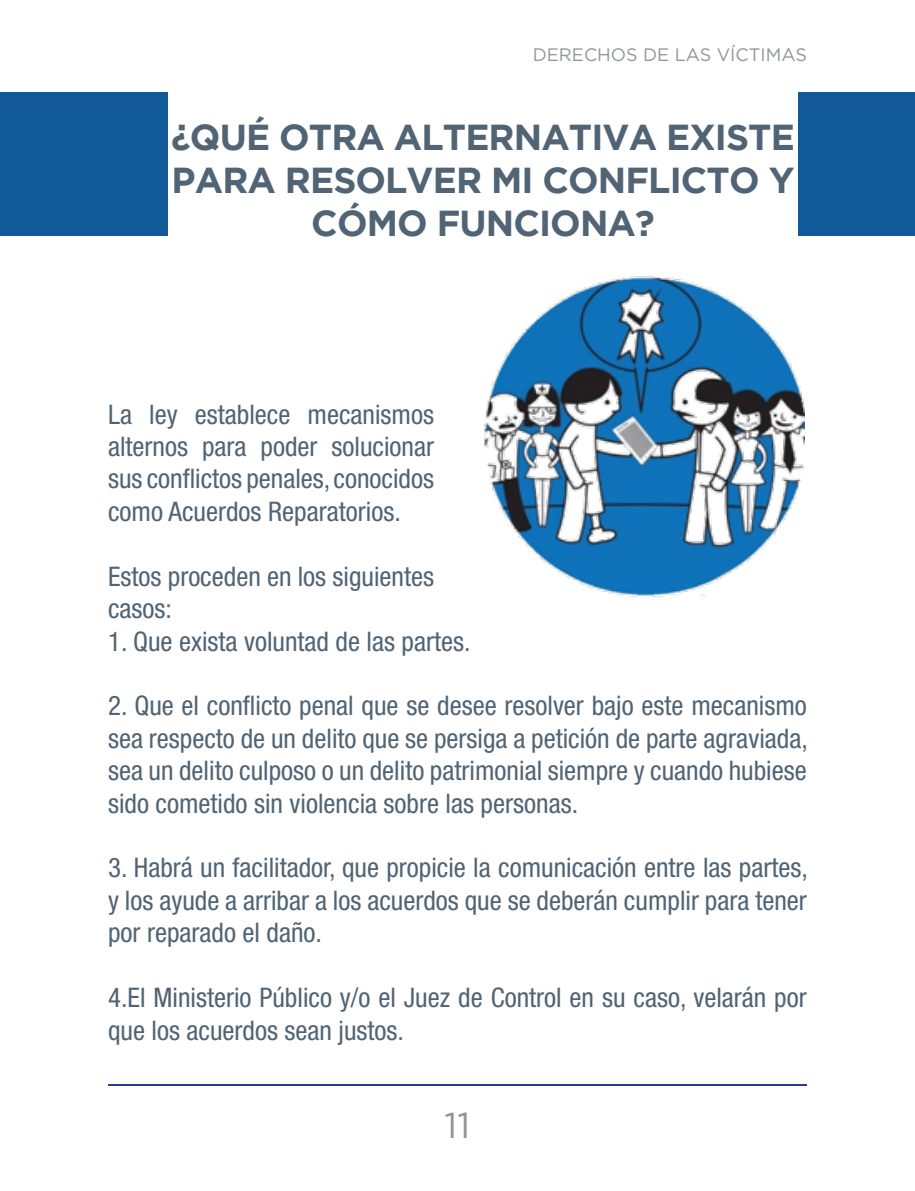
<style>
.page{position:relative;width:915px;height:1191px;background:#fff}
.page>*{position:absolute;margin:0;border:0;box-sizing:border-box;transform-origin:0 0}
.t1{font:700 36px/43.2px "Gotham";letter-spacing:-.025em;color:#506475;text-align:center}
.t2{font:36px "Gotham";color:#939598}
.t3{font:condensed 27px/32.4px "Helvetica Neue";color:#506475;text-align:justify}
.t4{font:18px "Gotham";color:#939598}
</style>
<div class="page">
<hr style="left:108px;top:1084px;width:698px;height:2px;background:#253f8e">
<div style="left:0;top:92px;width:167px;height:143px;background:#12599a"></div>
<div style="left:798px;top:92px;width:116px;height:143px;background:#12599a"></div>
<img style="left:484px;top:276px;width:320px;height:321px">
<p class="t4" style="left:532px;top:45px;width:275px">DERECHOS DE LAS VÍCTIMAS</p>
<p class="t1" style="left:171px;top:115px;width:625px">¿QUÉ OTRA ALTERNATIVA EXISTE<br>PARA RESOLVER MI CONFLICTO Y<br>CÓMO FUNCIONA?</p>
<p class="t3" style="left:108px;top:398px;width:327px">La ley establece mecanismos alternos para poder solucionar sus conflictos penales, conocidos como Acuerdos Reparatorios.</p>
<p class="t3" style="left:108px;top:560px;width:327px">Estos proceden en los siguientes casos:</p>
<p class="t3" style="left:108px;top:624px;width:364px">1. Que exista voluntad de las partes.</p>
<p class="t3" style="left:108px;top:689px;width:701px">2. Que el conflicto penal que se desee resolver bajo este mecanismo sea respecto de un delito que se persiga a petición de parte agraviada, sea un delito culposo o un delito patrimonial siempre y cuando hubiese sido cometido sin violencia sobre las personas.</p>
<p class="t3" style="left:108px;top:851px;width:701px">3. Habrá un facilitador, que propicie la comunicación entre las partes, y los ayude a arribar a los acuerdos que se deberán cumplir para tener por reparado el daño.</p>
<p class="t3" style="left:108px;top:981px;width:700px">4.El Ministerio Público y/o el Juez de Control en su caso, velarán por que los acuerdos sean justos.</p>
<h1 class="t2" style="left:444px;top:1105px;width:27px">11</h1>
</div>
